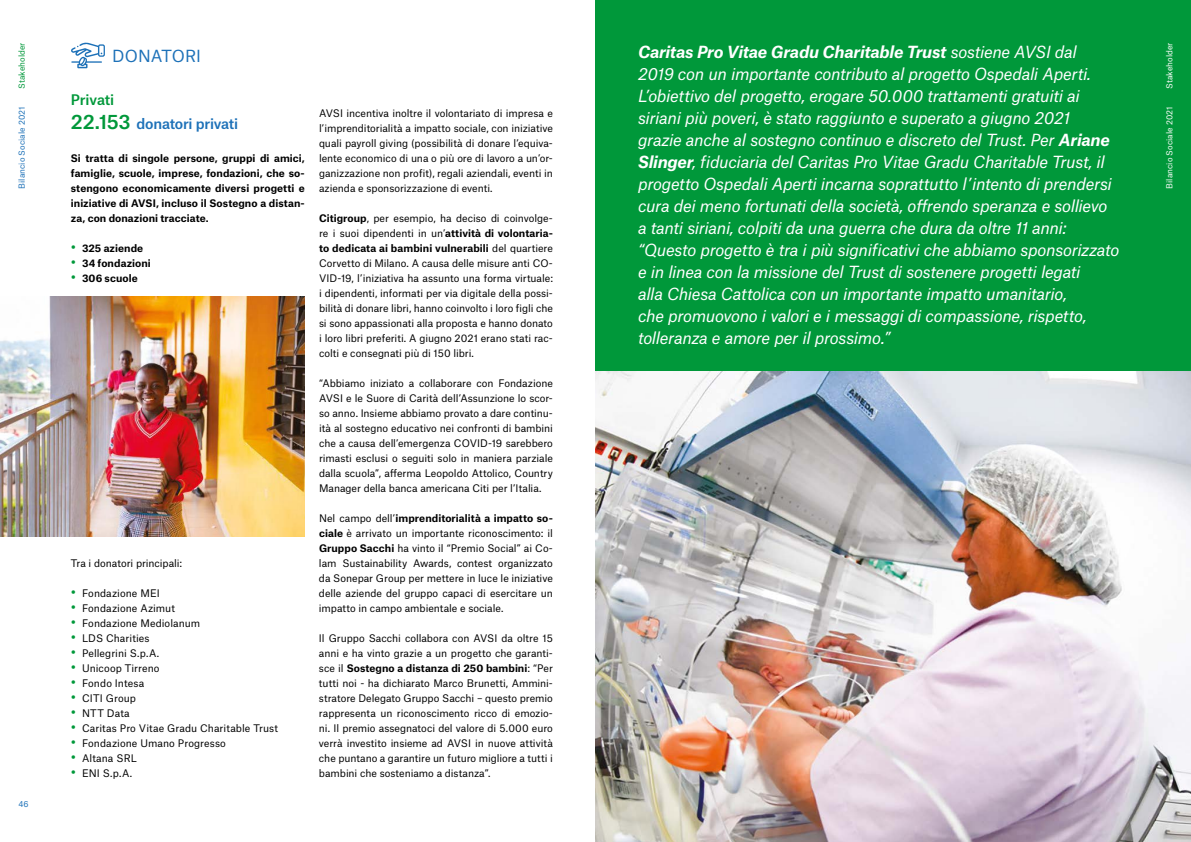
<style>
.page{position:relative;width:1191px;height:842px;background:#fff}
.page>*{position:absolute;margin:0;border:0;box-sizing:border-box;transform-origin:0 0}
.t1{font:italic 16px/22px "Atlas Grotesk";letter-spacing:-.02em;color:#fff}
.t2{font:16px/15px "Atlas Grotesk";color:#00983a;text-align:justify}
.t3{font:16px "Atlas Grotesk";letter-spacing:.005em;color:#1d71b8}
.t4{font:500 14px/24px "Atlas Grotesk";letter-spacing:-.015em;color:#1d71b8}
.t5{font:10px/15px "Atlas Grotesk";color:#000;text-align:justify}
.t6{font:700 10px/15px "Atlas Grotesk";letter-spacing:.005em;color:#000;text-align:justify}
.t7{font:8px "Atlas Grotesk";letter-spacing:.005em;color:#fff}
.t8{font:8px "Atlas Grotesk";letter-spacing:.005em;color:#1d71b8}
.t9{font:8px "Atlas Grotesk";letter-spacing:.005em;color:#00983a}
.s1{color:#00983a}
.s2{font-size:19px;color:#00983a}
.s3{font-weight:700}
</style>
<div class="page">
<div style="left:595px;top:0;width:596px;height:372px;background:#00983a"></div>
<img style="left:595px;top:372px;width:596px;height:470px">
<img style="left:0;top:297px;width:305px;height:240px">
<svg style="left:71px;top:43px;width:34px;height:25px"></svg>
<p class="t9" style="left:15px;top:89px;width:48px;rotate:-90deg">Stakeholder</p>
<p class="t8" style="left:15px;top:189px;width:84px;rotate:-90deg">Bilancio Sociale 2021</p>
<p class="t8" style="left:18px;top:797px;width:12px">46</p>
<h1 class="t3" style="left:112px;top:43px;width:90px">DONATORI</h1>
<h2 class="t4" style="left:71px;top:86px;width:169px"><span class="s1">Privati<br></span><span class="s2">22.153</span> donatori privati</h2>
<p class="t6" style="left:71px;top:149px;width:235px">Si tratta di singole persone, gruppi di amici, famiglie, scuole, imprese, fondazioni, che so&shy;stengono economicamente diversi progetti e iniziative di AVSI, incluso il Sostegno a distan&shy;za, con donazioni tracciate.</p>
<p class="t6" style="left:82px;top:239px;width:70px;text-align:left">325 aziende<br>34 fondazioni<br>306 scuole</p>
<h1 class="t2" style="left:71px;top:236px;width:7px">• • •</h1>
<p class="t5" style="left:71px;top:554px;width:113px">Tra i donatori principali:</p>
<h1 class="t2" style="left:71px;top:581px;width:7px">• • • • • • • • • • • • •</h1>
<p class="t5" style="left:82px;top:584px;width:197px;text-align:left">Fondazione MEI<br>Fondazione Azimut<br>Fondazione Mediolanum<br>LDS Charities<br>Pellegrini S.p.A.<br>Unicoop Tirreno<br>Fondo Intesa<br>CITI Group<br>NTT Data<br>Caritas Pro Vitae Gradu Charitable Trust<br>Fondazione Umano Progresso<br>Altana SRL<br>ENI S.p.A.</p>
<p class="t5" style="left:319px;top:104px;width:235px">AVSI incentiva inoltre il volontariato di impresa e l’imprenditorialità a impatto sociale, con iniziative quali payroll giving (possibilità di donare l’equiva&shy;lente economico di una o più ore di lavoro a un’or&shy;ganizzazione non profit), regali aziendali, eventi in azienda e sponsorizzazione di eventi.</p>
<p class="t5" style="left:319px;top:209px;width:235px"><span class="s3">Citigroup</span>, per esempio, ha deciso di coinvolge&shy;re i suoi dipendenti in un’<span class="s3">attività di volontaria&shy;to dedicata ai bambini vulnerabili</span> del quartiere Corvetto di Milano. A causa delle misure anti CO-VID-19, l’iniziativa ha assunto una forma virtuale: i dipendenti, informati per via digitale della possi&shy;bilità di donare libri, hanno coinvolto i loro figli che si sono appassionati alla proposta e hanno donato i loro libri preferiti. A giugno 2021 erano stati rac&shy;colti e consegnati più di 150 libri.</p>
<p class="t5" style="left:319px;top:374px;width:235px">“Abbiamo iniziato a collaborare con Fondazione AVSI e le Suore di Carità dell’Assunzione lo scor&shy;so anno. Insieme abbiamo provato a dare continu&shy;ità al sostegno educativo nei confronti di bambini che a causa dell’emergenza COVID-19 sarebbero rimasti esclusi o seguiti solo in maniera parziale dalla scuola”, afferma Leopoldo Attolico, Country Manager della banca americana Citi per l’Italia.</p>
<p class="t5" style="left:319px;top:509px;width:235px">Nel campo dell’<span class="s3">imprenditorialità a impatto so&shy;ciale</span> è arrivato un importante riconoscimento: il <span class="s3">Gruppo Sacchi</span> ha vinto il “Premio Social” ai Co&shy;lam Sustainability Awards, contest organizzato da Sonepar Group per mettere in luce le iniziative delle aziende del gruppo capaci di esercitare un impatto in campo ambientale e sociale.</p>
<p class="t5" style="left:319px;top:629px;width:235px">Il Gruppo Sacchi collabora con AVSI da oltre 15 anni e ha vinto grazie a un progetto che garanti&shy;sce il <span class="s3">Sostegno a distanza di 250 bambini</span>: “Per tutti noi - ha dichiarato Marco Brunetti, Ammini&shy;stratore Delegato Gruppo Sacchi – questo premio rappresenta un riconoscimento ricco di emozio&shy;ni. Il premio assegnatoci del valore di 5.000 euro verrà investito insieme ad AVSI in nuove attività che puntano a garantire un futuro migliore a tutti i bambini che sosteniamo a distanza”.</p>
<p class="t1" style="left:638px;top:39px;width:483px"><span class="s3">Caritas Pro Vitae Gradu Charitable Trust</span> sostiene AVSI dal<br>2019 con un importante contributo al progetto Ospedali Aperti.<br>L’obiettivo del progetto, erogare 50.000 trattamenti gratuiti ai siriani più poveri, è stato raggiunto e superato a giugno 2021<br>grazie anche al sostegno continuo e discreto del Trust. Per <span class="s3">Ariane Slinger</span>, fiduciaria del Caritas Pro Vitae Gradu Charitable Trust, il progetto Ospedali Aperti incarna soprattutto l’intento di prendersi cura dei meno fortunati della società, offrendo speranza e sollievo a tanti siriani, colpiti da una guerra che dura da oltre 11 anni: “Questo progetto è tra i più significativi che abbiamo sponsorizzato e in linea con la missione del Trust di sostenere progetti legati<br>alla Chiesa Cattolica con un importante impatto umanitario,<br>che promuovono i valori e i messaggi di compassione, rispetto, tolleranza e amore per il prossimo.”</p>
<p class="t7" style="left:1163px;top:89px;width:48px;rotate:-90deg">Stakeholder</p>
<p class="t7" style="left:1163px;top:189px;width:84px;rotate:-90deg">Bilancio Sociale 2021</p>
</div>
